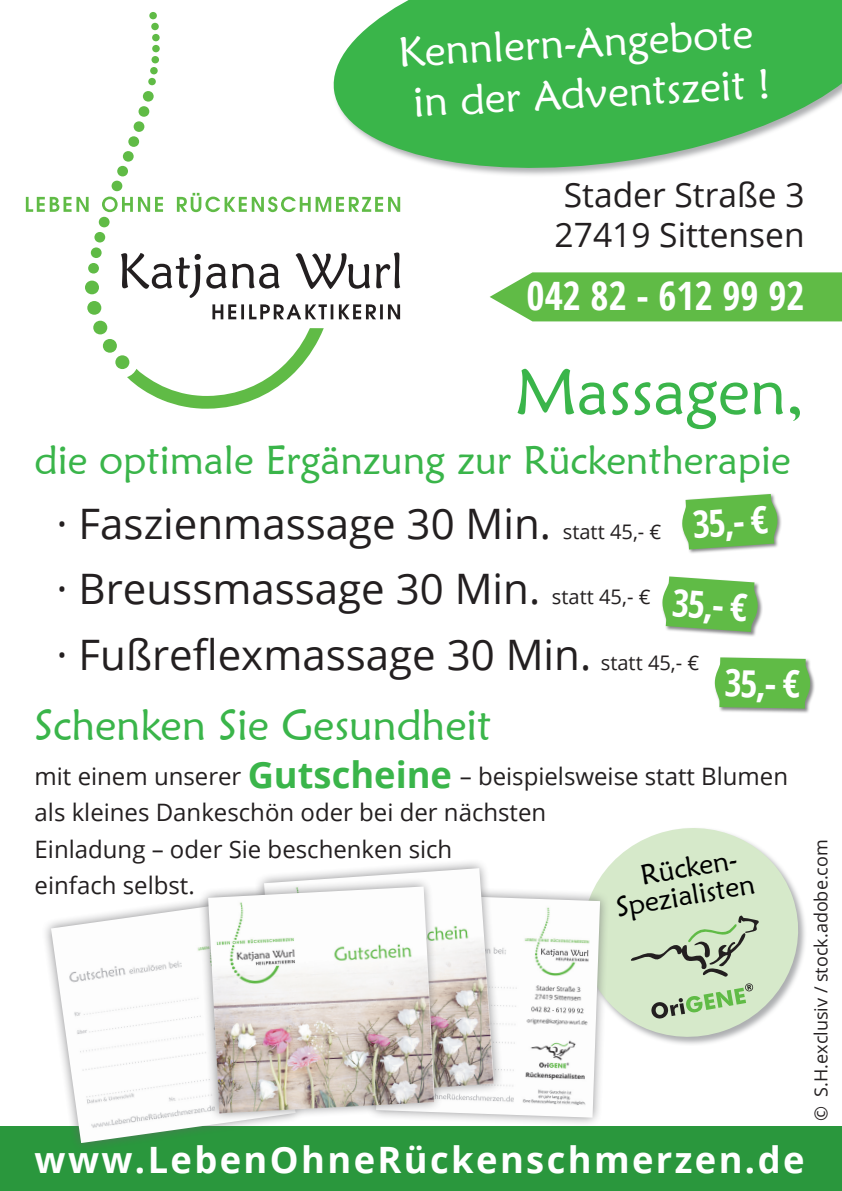
<style>
.page{position:relative;width:842px;height:1191px;background:#fff}
.page>*{position:absolute;margin:0;border:0;box-sizing:border-box;transform-origin:0 0}
.t1{font:64.7px "Maiandra GD";color:#3ab54a}
.t2{font:43px "Maiandra GD";color:#3ab54a}
.t3{font:42.3px/50.8px "Maiandra GD";color:#fff}
.t4{font:42px/65.3px "Open Sans";color:#231f20}
.t5{font:40px "Maiandra GD";color:#3ab54a}
.t6{font:700 condensed 39.1px "Open Sans";color:#fff}
.t7{font:700 condensed 37.2px "Open Sans";color:#fff}
.t8{font:700 36.3px "Open Sans";letter-spacing:.065em;color:#fff}
.t9{font:33.5px/40.2px "Open Sans";color:#231f20}
.t10{font:28.4px/27.4px "Maiandra GD";color:#000;text-align:center}
.t11{font:24px/36.3px "Open Sans";color:#231f20}
.t12{font:18px "Open Sans";color:#231f20}
.s1{font-size:20.1px}
.s2{font-weight:700;font-size:36.3px;color:#3ab54a}
</style>
<div class="page">
<div style="left:0;top:1126px;width:842px;height:65px;background:#2a973d"></div>
<svg style="left:490px;top:272px;width:352px;height:49px;background:#6bbf53"></svg>
<svg style="left:333px;top:0;width:509px;height:175px;background:#59bf66"></svg>
<svg style="left:148px;top:12px;width:12px;height:73px"></svg>
<svg style="left:26px;top:91px;width:374px;height:318px"></svg>
<div style="left:662px;top:575px;width:101px;height:62px;background:#636366;opacity:.75"></div>
<svg style="left:662px;top:576px;width:96px;height:56px;background:#75c05f"></svg>
<div style="left:681px;top:493px;width:102px;height:61px;background:#636366;opacity:.75"></div>
<svg style="left:682px;top:494px;width:96px;height:55px;background:#73c05d"></svg>
<svg style="left:597px;top:828px;width:208px;height:217px;fill:#d6e9ca"></svg>
<svg style="left:651px;top:983px;width:102px;height:35px;background:#b4d1a7"></svg>
<svg style="left:630px;top:915px;width:129px;height:62px;background:#bfd1b4"></svg>
<div style="left:714px;top:656px;width:101px;height:58px;background:#636366;opacity:.75"></div>
<svg style="left:715px;top:657px;width:95px;height:51px;background:#6abd52"></svg>
<svg style="left:446px;top:882px;width:165px;height:242px"></svg>
<img style="left:446px;top:893px;width:154px;height:224px">
<svg style="left:391px;top:862px;width:114px;height:247px"></svg>
<img style="left:292px;top:868px;width:202px;height:230px">
<img style="left:51px;top:901px;width:204px;height:242px">
<svg style="left:197px;top:875px;width:249px;height:249px"></svg>
<img style="left:208px;top:886px;width:227px;height:227px">
<h3 class="t3" style="left:397px;top:26px;width:371px;rotate:-3deg">Kennlern-Angebote in der Adventszeit !</h3>
<h3 class="t9" style="left:555px;top:174px;width:251px">Stader Straße 3<br>27419 Sittensen</h3>
<h3 class="t6" style="left:526px;top:268px;width:280px">042 82 - 612 99 92</h3>
<h1 class="t1" style="left:515px;top:352px;width:291px">Massagen,</h1>
<h3 class="t5" style="left:35px;top:435px;width:758px">die optimale Ergänzung zur Rückentherapie</h3>
<h3 class="t4" style="left:57px;top:490px;width:644px">· Faszienmassage 30 Min. <span class="s1">statt 45,- €<br></span>· Breussmassage 30 Min. <span class="s1">statt 45,- €<br></span>· Fußreflexmassage 30 Min. <span class="s1">statt 45,- €</span></h3>
<h2 class="t2" style="left:35px;top:698px;width:458px">Schenken Sie Gesundheit</h2>
<p class="t11" style="left:35px;top:757px;width:755px">mit einem unserer <span class="s2">Gutscheine</span> – beispielsweise statt Blumen als kleines Dankeschön oder bei der nächsten<br>Einladung – oder Sie beschenken sich<br>einfach selbst.</p>
<h3 class="t7" style="left:691px;top:499px;width:77px;rotate:-4deg">35,- €</h3>
<h3 class="t7" style="left:674px;top:576px;width:77px;rotate:4deg">35,- €</h3>
<h3 class="t7" style="left:725px;top:657px;width:77px;rotate:1deg">35,- €</h3>
<p class="t10" style="left:609px;top:866px;width:142px;rotate:-10deg">Rücken-<br>Spezialisten</p>
<h3 class="t8" style="left:35px;top:1134px;width:771px">www.LebenOhneRückenschmerzen.de</h3>
<p class="t12" style="left:808px;top:1121px;width:283px;rotate:-90deg">© S.H.exclusiv / stock.adobe.com</p>
</div>
